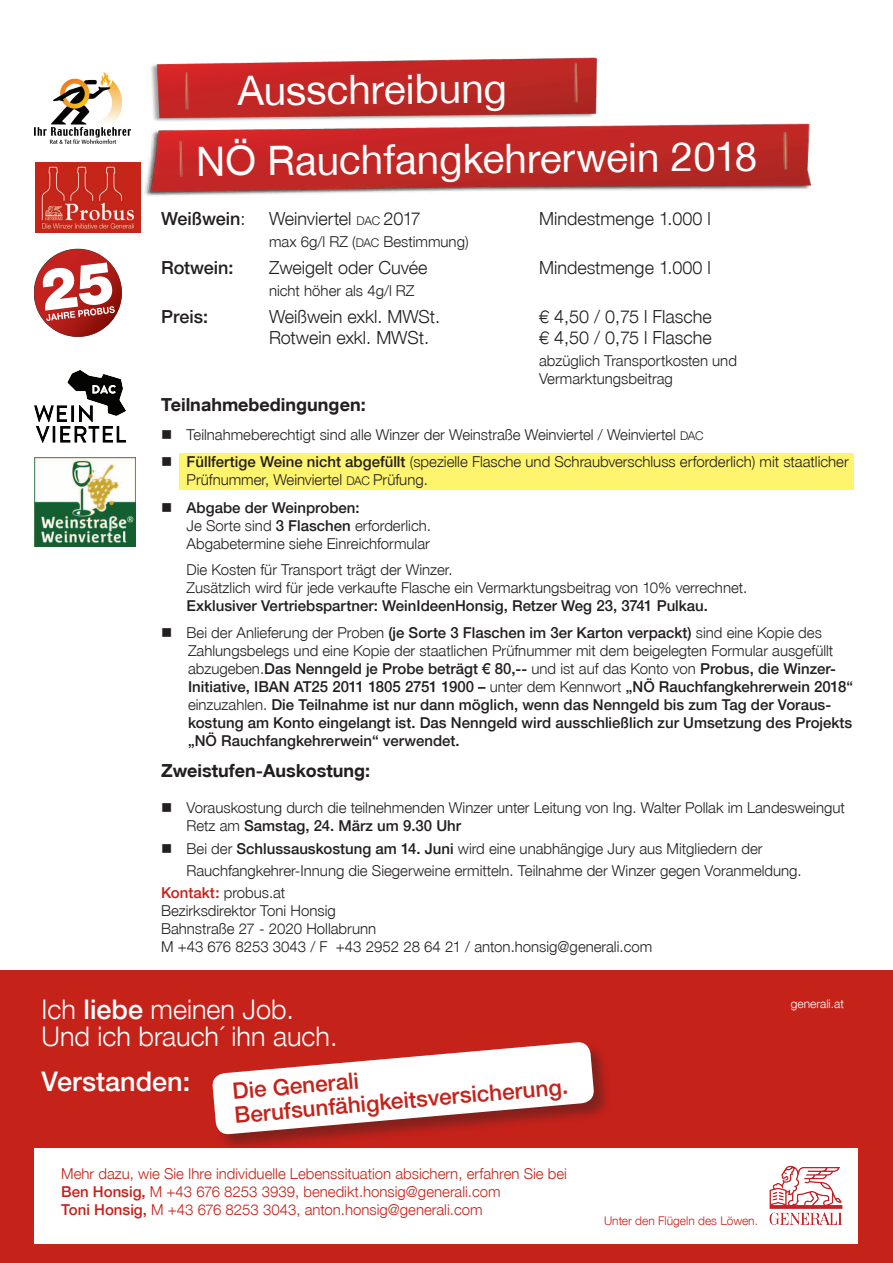
<style>
.page{position:relative;width:893px;height:1263px;background:#fff}
.page>*{position:absolute;margin:0;border:0;box-sizing:border-box;transform-origin:0 0}
.t1{font:40.5px/69.3px "Helvetica Nor";letter-spacing:-.01em;color:#fff}
.t2{font:27px/27px "Helvetica Lei";color:#fff}
.t3{font:27px "Helvetica Hal";color:#fff}
.t4{font:22.5px/24px "Helvetica Hal";color:#c5221a}
.t5{font:18px "Helvetica Lei";color:#231f20}
.t6{font:18px "Helvetica Fet";color:#231f20}
.t7{font:18px "Helvetica Hal";color:#231f20}
.t8{font:15px/18px "Helvetica Lei";color:#231f20}
.t9{font:15px/18px "Helvetica Hal";color:#231f20}
.t10{font:15px/18px "Helvetica Lei";color:#c5221a}
.t11{font:12px "Helvetica Lei";color:#c5221a}
.t12{font:12px "Helvetica Lei";color:#fff}
.s1{font-family:"Helvetica Lei"}
.s2{font-size:12px}
.s3{font-family:"Helvetica Hal"}
.s4{font-family:"Helvetica Hal";color:#c5221a}
</style>
<div class="page">
<img style="left:144px;top:123px;width:668px;height:73px">
<img style="left:151px;top:57px;width:446px;height:64px">
<img style="left:181px;top:71px;width:13px;height:41px">
<img style="left:570px;top:61px;width:14px;height:44px">
<img style="left:175px;top:140px;width:13px;height:39px">
<img style="left:36px;top:163px;width:105px;height:69px">
<img style="left:34px;top:72px;width:96px;height:72px">
<img style="left:34px;top:457px;width:101px;height:90px">
<img style="left:777px;top:131px;width:18px;height:41px">
<div style="left:179px;top:453px;width:674px;height:37px;background:#fff46d"></div>
<img style="left:34px;top:371px;width:92px;height:71px">
<div style="left:0;top:971px;width:893px;height:292px;background:#c5221a"></div>
<div style="left:213px;top:1042px;width:399px;height:110px;background:#231f20;opacity:.4"></div>
<svg style="left:212px;top:1042px;width:383px;height:93px"></svg>
<div style="left:35px;top:1148px;width:823px;height:95px;background:#fff"></div>
<img style="left:769px;top:1165px;width:74px;height:60px">
<svg style="left:34px;top:249px;width:88px;height:88px"></svg>
<h1 class="t1" style="left:196px;top:54px;width:563px;text-indent:42px">Ausschreibung<br>NÖ Rauchfangkehrerwein 2018</h1>
<p class="t7" style="left:161px;top:208px;width:86px">Weißwein<span class="s1">:</span></p>
<p class="t5" style="left:269px;top:208px;width:153px">Weinviertel <span class="s2">DAC</span> 2017</p>
<p class="t5" style="left:539px;top:208px;width:173px">Mindestmenge 1.000 l</p>
<p class="t8" style="left:269px;top:232px;width:201px">max 6g/l RZ (<span class="s2">DAC</span> Bestimmung)</p>
<p class="t7" style="left:161px;top:257px;width:74px">Rotwein:</p>
<p class="t5" style="left:269px;top:256px;width:160px">Zweigelt oder Cuvée</p>
<p class="t5" style="left:539px;top:256px;width:173px">Mindestmenge 1.000 l</p>
<p class="t8" style="left:269px;top:281px;width:147px">nicht höher als 4g/l RZ</p>
<p class="t7" style="left:161px;top:305px;width:49px">Preis:</p>
<p class="t5" style="left:269px;top:305px;width:173px">Weißwein exkl. MWSt.</p>
<p class="t5" style="left:539px;top:305px;width:174px">€ 4,50 / 0,75 l Flasche</p>
<p class="t5" style="left:269px;top:327px;width:161px">Rotwein exkl. MWSt.</p>
<p class="t5" style="left:539px;top:327px;width:174px">€ 4,50 / 0,75 l Flasche</p>
<p class="t8" style="left:539px;top:351px;width:199px">abzüglich Transportkosten und<br>Vermarktungsbeitrag</p>
<p class="t6" style="left:161px;top:393px;width:206px">Teilnahmebedingungen:</p>
<p class="t8" style="left:187px;top:420px;width:664px;line-height:27px">Teilnahmeberechtigt sind alle Winzer der Weinstraße Weinviertel / Weinviertel <span class="s2">DAC<br></span><span class="s3">Füllfertige Weine nicht abgefüllt</span> (spezielle Flasche und Schraubverschluss erforderlich) mit staatlicher</p>
<p class="t8" style="left:187px;top:470px;width:243px">Prüfnummer, Weinviertel <span class="s2">DAC</span> Prüfung.</p>
<p class="t9" style="left:187px;top:499px;width:175px">Abgabe der Weinproben:</p>
<p class="t8" style="left:187px;top:516px;width:246px">Je Sorte sind <span class="s3">3 Flaschen</span> erforderlich.<br>Abgabetermine siehe Einreichformular</p>
<p class="t8" style="left:187px;top:560px;width:562px">Die Kosten für Transport trägt der Winzer.<br>Zusätzlich wird für jede verkaufte Flasche ein Vermarktungsbeitrag von 10% verrechnet.</p>
<p class="t9" style="left:187px;top:596px;width:523px">Exklusiver Vertriebspartner: WeinIdeenHonsig, Retzer Weg 23, 3741 Pulkau.</p>
<p class="t8" style="left:187px;top:623px;width:648px">Bei der Anlieferung der Proben <span class="s3">(je Sorte 3 Flaschen im 3er Karton verpackt)</span> sind eine Kopie des<br>Zahlungsbelegs und eine Kopie der staatlichen Prüfnummer mit dem beigelegten Formular ausgefüllt</p>
<p class="t9" style="left:188px;top:659px;width:666px"><span class="s1">abzugeben.</span>Das Nenngeld je Probe beträgt € 80,-- <span class="s1">und ist auf das Konto von</span> Probus, die Winzer-Initiative, IBAN AT25 2011 1805 2751 1900 – <span class="s1">unter dem Kennwort</span> „NÖ Rauchfangkehrerwein 2018“ <span class="s1">einzuzahlen.</span> Die Teilnahme ist nur dann möglich, wenn das Nenngeld bis zum Tag der Voraus&shy;kostung am Konto eingelangt ist. Das Nenngeld wird ausschließlich zur Umsetzung des Projekts „NÖ Rauchfangkehrerwein“ verwendet.</p>
<p class="t6" style="left:161px;top:760px;width:211px">Zweistufen-Auskostung:</p>
<p class="t8" style="left:187px;top:799px;width:660px">Vorauskostung durch die teilnehmenden Winzer unter Leitung von Ing. Walter Pollak im Landesweingut</p>
<p class="t9" style="left:187px;top:817px;width:276px"><span class="s1">Retz am</span> Samstag, 24. März um 9.30 Uhr</p>
<p class="t8" style="left:187px;top:837px;width:617px;line-height:22.5px">Bei der <span class="s3">Schlussauskostung am 14. Juni</span> wird eine unabhängige Jury aus Mitgliedern der<br>Rauchfangkehrer-Innung die Siegerweine ermitteln. Teilnahme der Winzer gegen Voranmeldung.</p>
<p class="t8" style="left:161px;top:884px;width:493px"><span class="s4">Kontakt:</span> probus.at<br>Bezirksdirektor Toni Honsig<br>Bahnstraße 27 - 2020 Hollabrunn<br>M +43 676 8253 3043 / F +43 2952 28 64 21 / anton.honsig@generali.com</p>
<h2 class="t2" style="left:42px;top:995px;width:297px">Ich <span class="s3">liebe</span> meinen Job.<br>Und ich brauch´ ihn auch.</h2>
<h2 class="t3" style="left:42px;top:1065px;width:150px">Verstanden:</h2>
<h3 class="t4" style="left:231px;top:1079px;width:336px;rotate:-5deg">Die Generali<br>Berufsunfähigkeitsversicherung.</h3>
<p class="t10" style="left:61px;top:1164px;width:507px">Mehr dazu, wie Sie Ihre individuelle Lebenssituation absichern, erfahren Sie bei<br><span class="s3">Ben Honsig,</span> M +43 676 8253 3939, benedikt.honsig@generali.com<br><span class="s3">Toni Honsig,</span> M +43 676 8253 3043, anton.honsig@generali.com</p>
<p class="t11" style="left:604px;top:1213px;width:156px">Unter den Flügeln des Löwen.</p>
<p class="t12" style="left:791px;top:996px;width:55px">generali.at</p>
</div>
